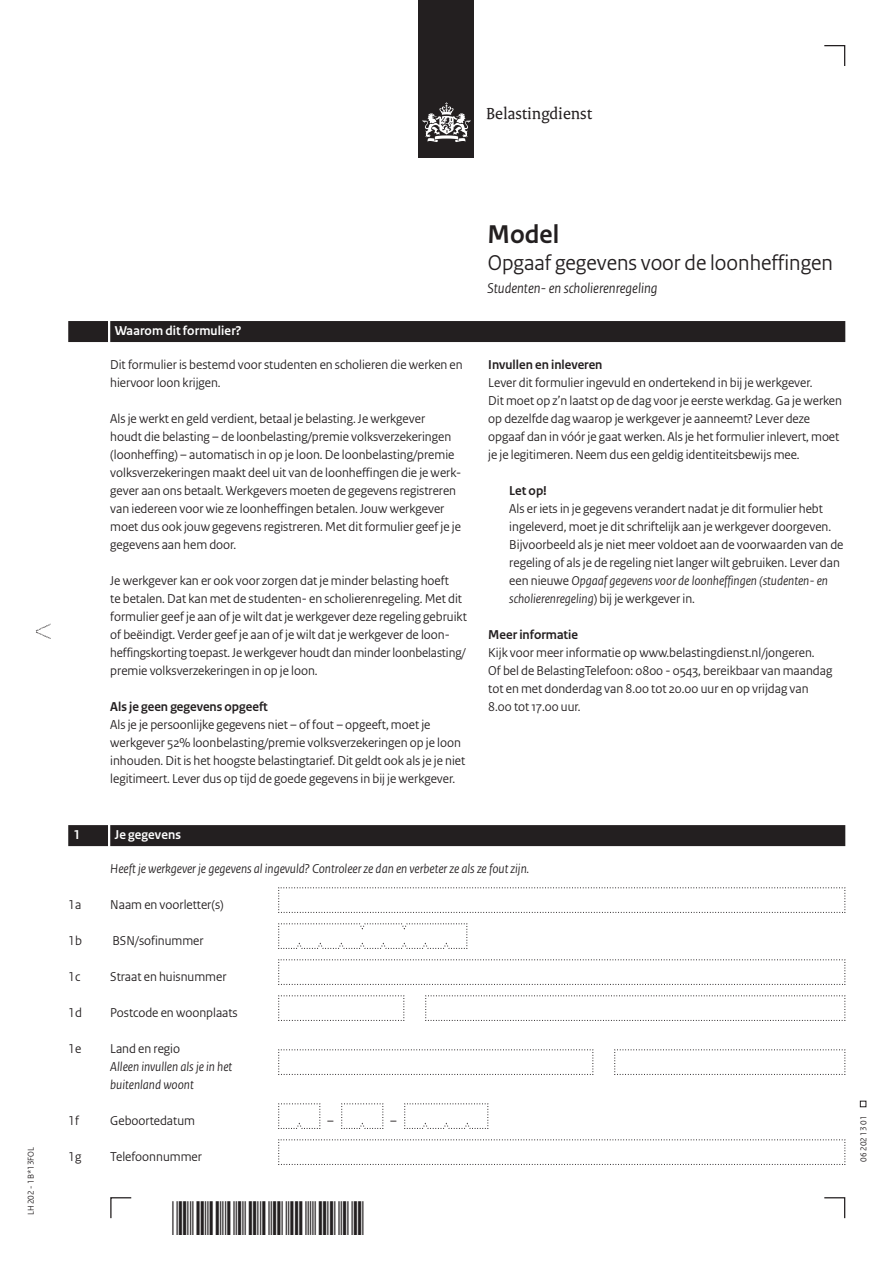
<style>
.page{position:relative;width:893px;height:1263px;background:#fff}
.page>*{position:absolute;margin:0;border:0;box-sizing:border-box;transform-origin:0 0}
.t1{font:45px "Free 3 of 9 Extended";letter-spacing:.005em;color:#231f20}
.t2{font:700 27px "Rijksoverheid Sans Heading";color:#231f20}
.t3{font:22.5px "Rijksoverheid Sans Heading";color:#231f20}
.t4{font:17.25px "Rijksoverheid Serif";color:#231f20}
.t5{font:italic 15px "Rijksoverheid Sans Heading";color:#231f20}
.t6{font:13.5px/18px "Rijksoverheid Sans Heading";color:#231f20}
.t7{font:italic 13.5px/18px "Rijksoverheid Sans Heading";color:#231f20}
.t8{font:700 13.5px "Rijksoverheid Sans Heading";color:#231f20}
.t9{font:700 13.5px "Rijksoverheid Sans Heading";letter-spacing:.01em;color:#fff}
.t10{font:9px "Rijksoverheid Sans Heading";color:#231f20}
.s1{font-style:italic}
</style>
<div class="page">
<svg style="left:824px;top:1197px;width:22px;height:22px"></svg>
<svg style="left:110px;top:1197px;width:22px;height:22px"></svg>
<svg style="left:824px;top:45px;width:22px;height:21px"></svg>
<svg style="left:860px;top:1101px;width:6px;height:6px"></svg>
<div style="left:419px;top:0;width:55px;height:158px;background:#231f20"></div>
<svg style="left:423px;top:102px;width:47px;height:40px"></svg>
<svg style="left:36px;top:624px;width:15px;height:15px"></svg>
<div style="left:110px;top:321px;width:735px;height:21px;background:#231f20"></div>
<div style="left:68px;top:321px;width:40px;height:21px;background:#231f20"></div>
<div style="left:110px;top:825px;width:735px;height:21px;background:#231f20"></div>
<div style="left:68px;top:825px;width:40px;height:21px;background:#231f20"></div>
<svg style="left:278px;top:887px;width:568px;height:26px"></svg>
<svg style="left:278px;top:923px;width:190px;height:26px"></svg>
<svg style="left:278px;top:959px;width:568px;height:26px"></svg>
<svg style="left:278px;top:995px;width:127px;height:26px"></svg>
<svg style="left:425px;top:995px;width:421px;height:26px"></svg>
<svg style="left:278px;top:1049px;width:316px;height:26px"></svg>
<svg style="left:614px;top:1049px;width:232px;height:26px"></svg>
<svg style="left:278px;top:1103px;width:43px;height:26px"></svg>
<svg style="left:341px;top:1103px;width:43px;height:26px"></svg>
<svg style="left:404px;top:1103px;width:85px;height:26px"></svg>
<svg style="left:278px;top:1139px;width:568px;height:26px"></svg>
<p class="t4" style="left:486px;top:103px;width:107px">Belastingdienst</p>
<p class="t10" style="left:26px;top:1215px;width:70px;rotate:-90deg">LH 202 - 1B*13FOL</p>
<p class="t9" style="left:115px;top:323px;width:128px">Waarom dit formulier?</p>
<p class="t6" style="left:110px;top:356px;width:354px">Dit formulier is bestemd voor studenten en scholieren die werken en hiervoor loon krijgen.</p>
<p class="t6" style="left:110px;top:410px;width:352px">Als je werkt en geld verdient, betaal je belasting. Je werkgever<br>houdt die belasting – de loonbelasting/premie volksverzekeringen (loonheffing) – automatisch in op je loon. De loonbelasting/premie volksverzekeringen maakt deel uit van de loonheffingen die je werk&shy;gever aan ons betaalt. Werkgevers moeten de gegevens registreren van iedereen voor wie ze loonheffingen betalen. Jouw werkgever moet dus ook jouw gegevens registreren. Met dit formulier geef je je gegevens aan hem door.</p>
<p class="t6" style="left:110px;top:572px;width:358px">Je werkgever kan er ook voor zorgen dat je minder belasting hoeft<br>te betalen. Dat kan met de studenten- en scholierenregeling. Met dit formulier geef je aan of je wilt dat je werkgever deze regeling gebruikt of beëindigt. Verder geef je aan of je wilt dat je werkgever de loon&shy;heffingskorting toepast. Je werkgever houdt dan minder loonbelasting/ premie volksverzekeringen in op je loon.</p>
<p class="t8" style="left:110px;top:699px;width:159px">Als je geen gegevens opgeeft</p>
<p class="t6" style="left:110px;top:716px;width:357px">Als je je persoonlijke gegevens niet – of fout – opgeeft, moet je werkgever 52% loonbelasting/premie volksverzekeringen op je loon inhouden. Dit is het hoogste belastingtarief. Dit geldt ook als je je niet legitimeert. Lever dus op tijd de goede gegevens in bij je werkgever.</p>
<h2 class="t2" style="left:488px;top:219px;width:73px">Model</h2>
<h3 class="t3" style="left:488px;top:250px;width:347px">Opgaaf gegevens voor de loonheffingen</h3>
<p class="t5" style="left:487px;top:279px;width:172px">Studenten- en scholierenregeling</p>
<p class="t8" style="left:488px;top:357px;width:116px">Invullen en inleveren</p>
<p class="t6" style="left:488px;top:374px;width:355px">Lever dit formulier ingevuld en ondertekend in bij je werkgever.<br>Dit moet op z’n laatst op de dag voor je eerste werkdag. Ga je werken op dezelfde dag waarop je werkgever je aanneemt? Lever deze opgaaf dan in vóór je gaat werken. Als je het formulier inlevert, moet je je legitimeren. Neem dus een geldig identiteitsbewijs mee.</p>
<p class="t8" style="left:509px;top:483px;width:39px">Let op!</p>
<p class="t6" style="left:509px;top:500px;width:336px">Als er iets in je gegevens verandert nadat je dit formulier hebt ingeleverd, moet je dit schriftelijk aan je werkgever doorgeven.<br>Bijvoorbeeld als je niet meer voldoet aan de voorwaarden van de regeling of als je de regeling niet langer wilt gebruiken. Lever dan een nieuwe <span class="s1">Opgaaf gegevens voor de loonheffingen (studenten- en scholierenregeling</span>) bij je werkgever in.</p>
<p class="t8" style="left:488px;top:627px;width:91px">Meer informatie</p>
<p class="t6" style="left:488px;top:644px;width:346px">Kijk voor meer informatie op www.belastingdienst.nl/jongeren.<br>Of bel de BelastingTelefoon: 0800 - 0543, bereikbaar van maandag tot en met donderdag van 8.00 tot 20.00 uur en op vrijdag van 8.00 tot 17.00 uur.</p>
<p class="t9" style="left:74px;top:827px;width:8px">1</p>
<p class="t9" style="left:115px;top:827px;width:68px">Je gegevens</p>
<p class="t7" style="left:110px;top:860px;width:420px">Heeft je werkgever je gegevens al ingevuld? Controleer ze dan en verbeter ze als ze fout zijn.</p>
<p class="t6" style="left:68px;top:896px;width:15px">1a</p>
<p class="t6" style="left:110px;top:896px;width:115px">Naam en voorletter(s)</p>
<p class="t6" style="left:68px;top:932px;width:15px">1b</p>
<p class="t6" style="left:112px;top:932px;width:93px">BSN/sofinummer</p>
<p class="t6" style="left:68px;top:968px;width:14px">1c</p>
<p class="t6" style="left:110px;top:968px;width:118px">Straat en huisnummer</p>
<p class="t6" style="left:68px;top:1004px;width:15px">1d</p>
<p class="t6" style="left:110px;top:1004px;width:129px">Postcode en woonplaats</p>
<p class="t6" style="left:68px;top:1040px;width:15px">1e</p>
<p class="t6" style="left:110px;top:1040px;width:71px">Land en regio</p>
<p class="t7" style="left:110px;top:1058px;width:123px">Alleen invullen als je in het buitenland woont</p>
<p class="t6" style="left:68px;top:1112px;width:12px">1f</p>
<p class="t6" style="left:110px;top:1112px;width:86px">Geboortedatum</p>
<p class="t6" style="left:327px;top:1112px;width:8px">–</p>
<p class="t6" style="left:390px;top:1112px;width:8px">–</p>
<p class="t6" style="left:68px;top:1148px;width:15px">1g</p>
<p class="t6" style="left:110px;top:1148px;width:93px">Telefoonnummer</p>
<h1 class="t1" style="left:172px;top:1193px;width:194px">*062021301*</h1>
<p class="t10" style="left:858px;top:1161px;width:47px;rotate:-90deg">06 202 13 01</p>
</div>
